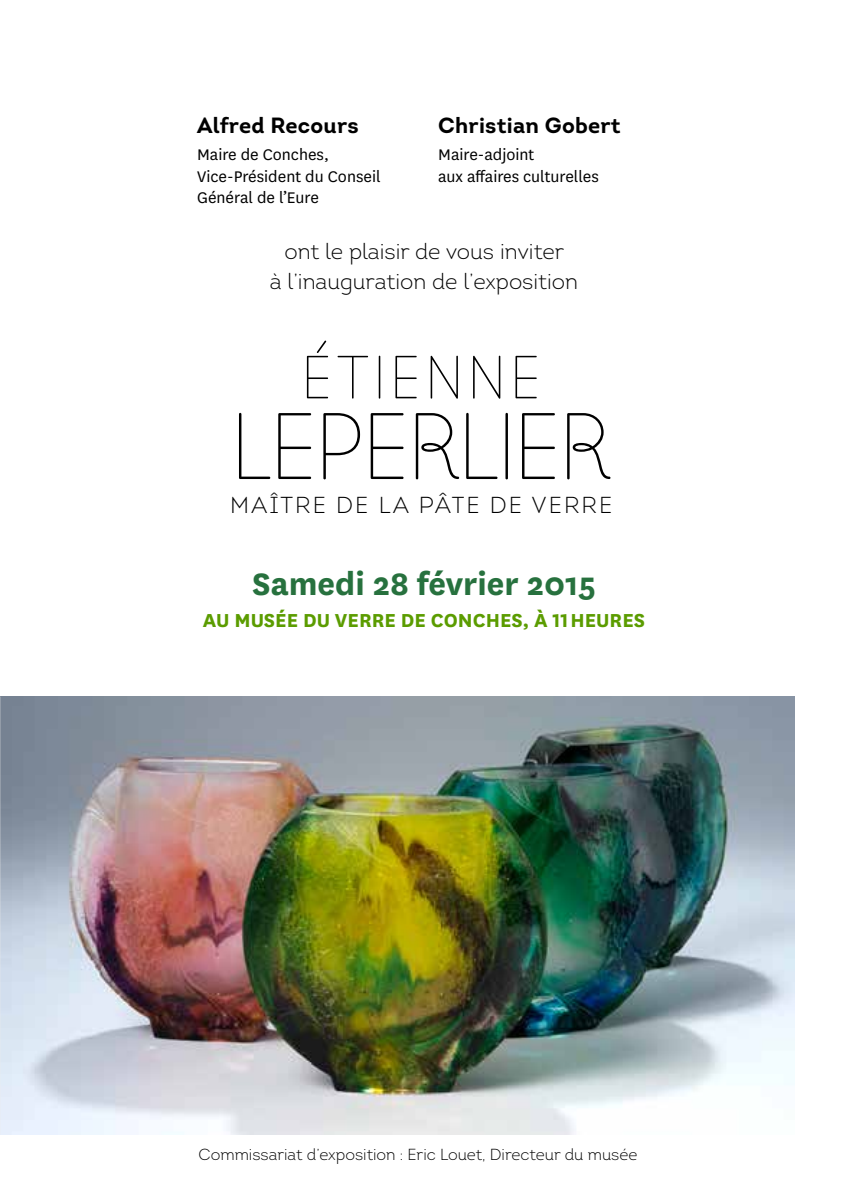
<style>
.page{position:relative;width:851px;height:1191px;background:#fff}
.page>*{position:absolute;margin:0;border:0;box-sizing:border-box;transform-origin:0 0}
.t1{font:94px "Los Niches";color:#000}
.t2{font:60.6px "Los Niches";letter-spacing:.1em;color:#000}
.t3{font:700 36.2px "National";color:#27713e}
.t4{font:300 23.2px "Intro";letter-spacing:.09em;color:#000}
.t5{font:300 22px/30px "Intro";color:#000;text-align:center}
.t6{font:700 22px "National";color:#5b9c00}
.t7{font:700 22px "Intro";letter-spacing:.01em;color:#000}
.t8{font:18px/21.6px "National";color:#000}
.t9{font:300 16px "Intro";color:#000}
</style>
<div class="page">
<img style="left:0;top:696px;width:794px;height:438px">
<p class="t7" style="left:197px;top:111px;width:163px">Alfred Recours</p>
<p class="t8" style="left:197px;top:143px;width:185px">Maire de Conches,<br>Vice-Président du Conseil<br>Général de l’Eure</p>
<p class="t7" style="left:438px;top:111px;width:184px">Christian Gobert</p>
<p class="t8" style="left:438px;top:143px;width:162px">Maire-adjoint<br>aux affaires culturelles</p>
<p class="t5" style="left:270px;top:236px;width:310px">ont le plaisir de vous inviter<br>à l’inauguration de l’exposition</p>
<h2 class="t2" style="left:302px;top:339px;width:239px">ÉTIENNE</h2>
<h1 class="t1" style="left:232px;top:387px;width:380px">LEPERLIER</h1>
<p class="t4" style="left:230px;top:490px;width:383px">MAÎTRE DE LA PÂTE DE VERRE</p>
<h3 class="t3" style="left:252px;top:558px;width:345px">Samedi 28 février 2015</h3>
<p class="t6" style="left:203px;top:605px;width:443px">AU MUSÉE DU VERRE DE CONCHES, À 11 HEURES</p>
<p class="t9" style="left:198px;top:1144px;width:440px">Commissariat d’exposition : Eric Louet, Directeur du musée</p>
</div>
